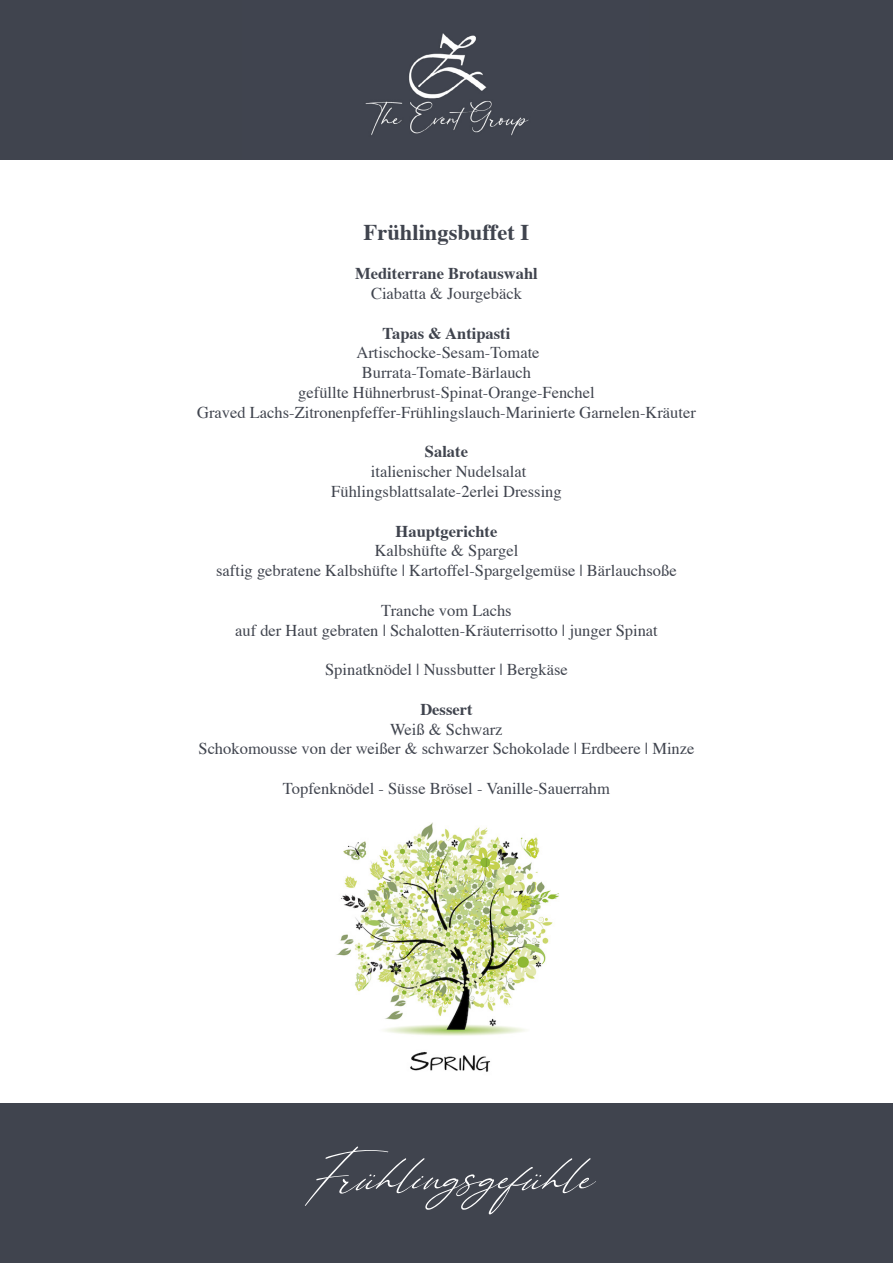
<style>
.page{position:relative;width:893px;height:1263px;background:#fff}
.page>*{position:absolute;margin:0;border:0;box-sizing:border-box;transform-origin:0 0}
.t1{font:italic 90px "Eternal Amsterdam";color:#fff}
.t2{font:700 22.5px "Times";color:#40444e}
.t3{font:16.5px/19.8px "Times";color:#40444e;text-align:center}
.t4{font:700 16.5px "Times";color:#40444e}
</style>
<div class="page">
<div style="left:0;top:0;width:893px;height:159px;background:#40444e"></div>
<img style="left:365px;top:33px;width:164px;height:103px">
<div style="left:0;top:1103px;width:893px;height:160px;background:#40444e"></div>
<img style="left:336px;top:823px;width:223px;height:249px">
<h2 class="t2" style="left:364px;top:210px;width:167px">Frühlingsbuffet I</h2>
<p class="t4" style="left:355px;top:258px;width:184px">Mediterrane Brotauswahl</p>
<p class="t3" style="left:371px;top:282px;width:152px">Ciabatta &amp; Jourgebäck</p>
<p class="t4" style="left:383px;top:317px;width:129px">Tapas &amp; Antipasti</p>
<p class="t3" style="left:197px;top:342px;width:500px">Artischocke-Sesam-Tomate<br>Burrata-Tomate-Bärlauch<br>gefüllte Hühnerbrust-Spinat-Orange-Fenchel<br>Graved Lachs-Zitronenpfeffer-Frühlingslauch-Marinierte Garnelen-Kräuter</p>
<p class="t4" style="left:425px;top:436px;width:45px">Salate</p>
<p class="t3" style="left:331px;top:460px;width:232px">italienischer Nudelsalat<br>Fühlingsblattsalate-2erlei Dressing</p>
<p class="t4" style="left:396px;top:515px;width:103px">Hauptgerichte</p>
<p class="t3" style="left:216px;top:540px;width:462px">Kalbshüfte &amp; Spargel<br>saftig gebratene Kalbshüfte | Kartoffel-Spargelgemüse | Bärlauchsoße</p>
<p class="t3" style="left:235px;top:599px;width:424px">Tranche vom Lachs<br>auf der Haut gebraten | Schalotten-Kräuterrisotto | junger Spinat</p>
<p class="t3" style="left:325px;top:658px;width:244px">Spinatknödel | Nussbutter | Bergkäse</p>
<p class="t4" style="left:420px;top:693px;width:54px">Dessert</p>
<p class="t3" style="left:198px;top:718px;width:497px">Weiß &amp; Schwarz<br>Schokomousse von der weißer &amp; schwarzer Schokolade | Erdbeere | Minze</p>
<p class="t3" style="left:283px;top:777px;width:329px">Topfenknödel - Süsse Brösel - Vanille-Sauerrahm</p>
<h1 class="t1" style="left:306px;top:1133px;width:282px">Frühlingsgefühle</h1>
</div>
